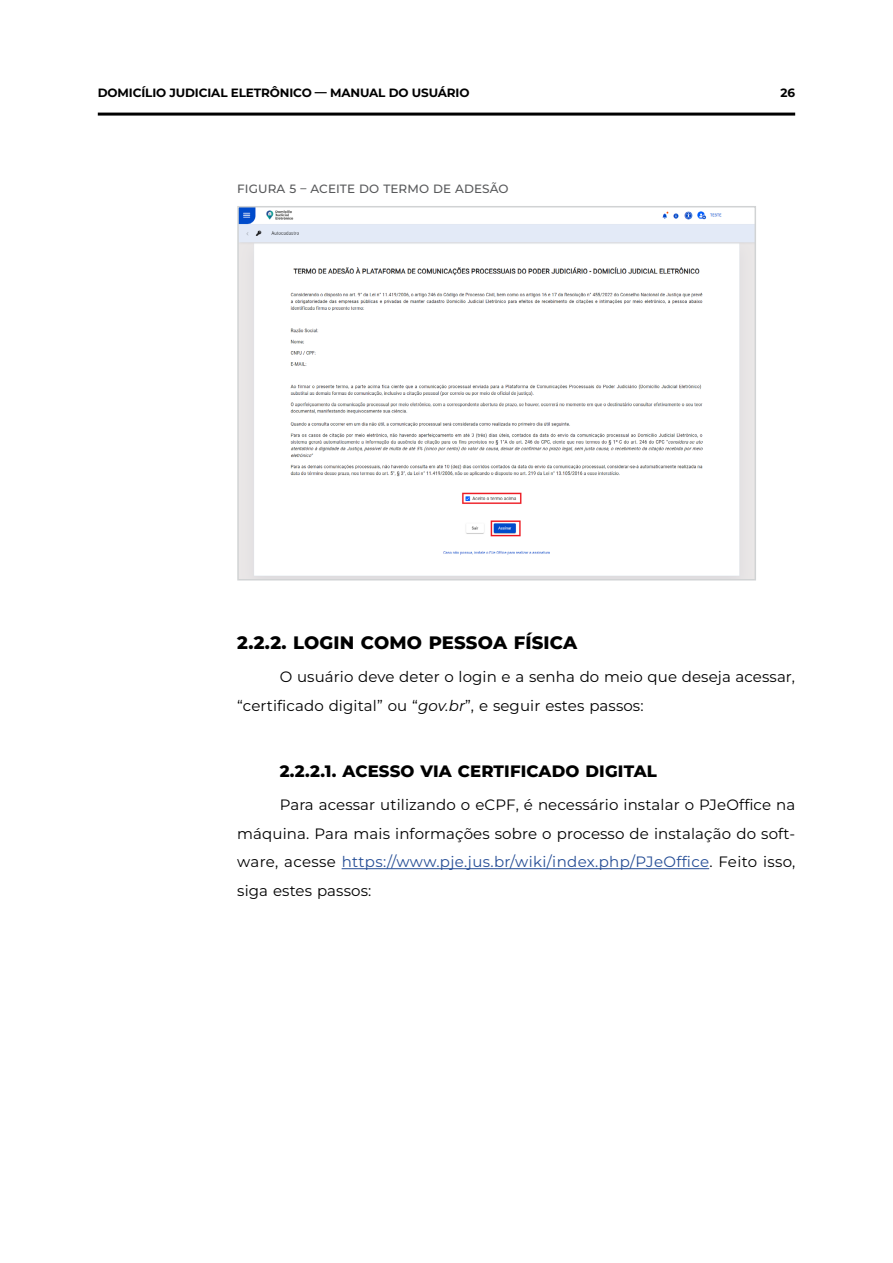
<style>
.page{position:relative;width:893px;height:1263px;background:#fff}
.page>*{position:absolute;margin:0;border:0;box-sizing:border-box;transform-origin:0 0}
.t1{font:100 18px "Montserrat";letter-spacing:.01em;color:#000}
.t2{font:100 16.5px "Montserrat";letter-spacing:.01em;color:#000}
.t3{font:15px/28.5px "Montserrat";letter-spacing:.01em;color:#000}
.t4{font:700 12px "Montserrat";letter-spacing:-.01em;color:#000}
.t5{font:500 12px "Montserrat";letter-spacing:.01em;color:#58595b}
.s1{font-style:italic}
.s2{color:#264e96}
</style>
<div class="page">
<hr style="left:98px;top:113px;width:697px;height:3px;background:#000">
<hr style="left:342px;top:868px;width:367px;height:1px;background:#264e96">
<img style="left:240px;top:209px;width:513px;height:368px">
<div style="left:237px;top:206px;width:519px;height:374px;border:2px solid #d1d3d4"></div>
<p class="t4" style="left:98px;top:84px;width:373px">DOMICÍLIO JUDICIAL ELETRÔNICO — MANUAL DO USUÁRIO</p>
<p class="t4" style="left:780px;top:84px;width:16px">26</p>
<p class="t5" style="left:237px;top:181px;width:273px">FIGURA 5 – ACEITE DO TERMO DE ADESÃO</p>
<p class="t1" style="left:237px;top:631px;width:341px">2.2.2. LOGIN COMO PESSOA FÍSICA</p>
<p class="t3" style="left:237px;top:662px;width:559px;text-indent:43px">O usuário deve deter o login e a senha do meio que deseja acessar, “certificado digital” ou “<span class="s1">gov.br</span>”, e seguir estes passos:</p>
<p class="t2" style="left:280px;top:760px;width:379px">2.2.2.1. ACESSO VIA CERTIFICADO DIGITAL</p>
<p class="t3" style="left:237px;top:790px;width:560px;text-align:justify;text-indent:43px">Para acessar utilizando o eCPF, é necessário instalar o PJeOffice na máquina. Para mais informações sobre o processo de instalação do soft&shy;ware, acesse <span class="s2">https://www.pje.jus.br/wiki/index.php/PJeOffice</span>. Feito isso, siga estes passos:</p>
</div>
